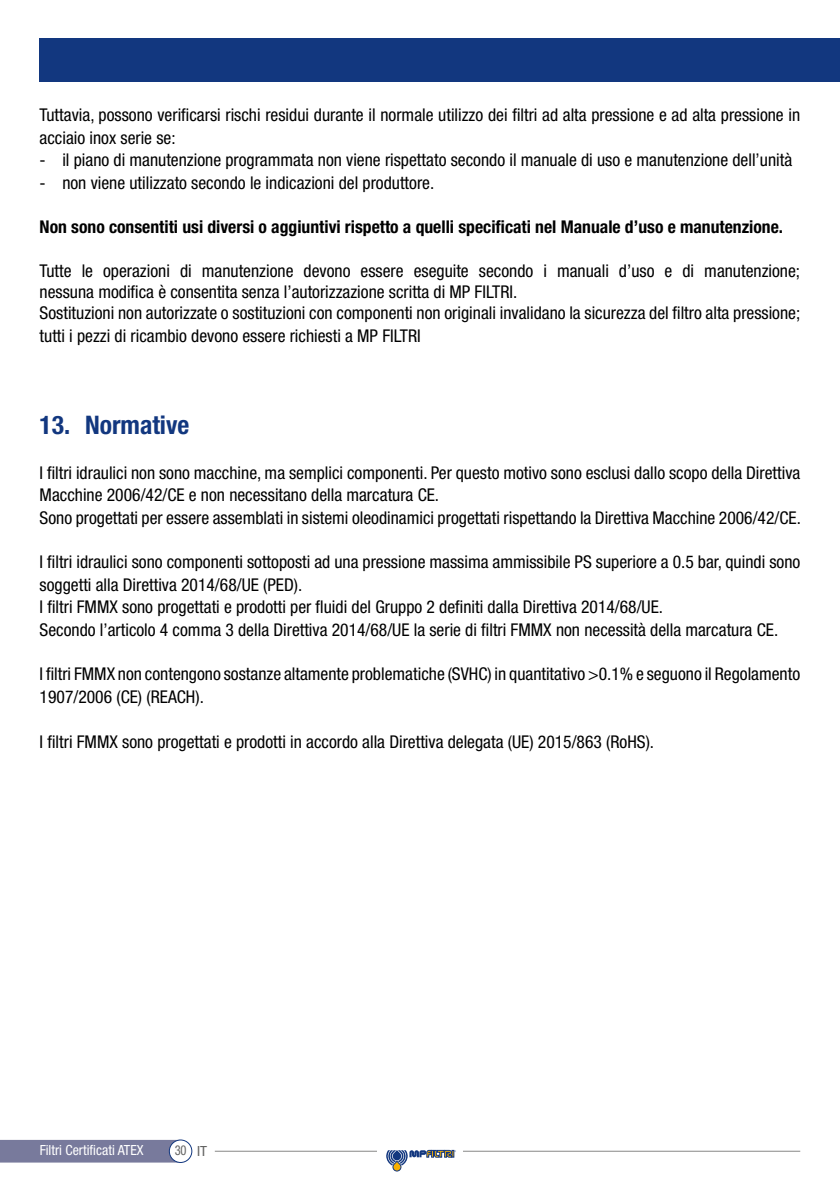
<style>
.page{position:relative;width:840px;height:1191px;background:#fff}
.page>*{position:absolute;margin:0;border:0;box-sizing:border-box;transform-origin:0 0}
.t1{font:700 condensed 25.6px "Helvetica Neue LT Std";color:#12377f}
.t2{font:condensed 17.6px/22.4px "Helvetica Neue LT Std";color:#000}
.t3{font:700 condensed 17.6px "Helvetica Neue LT Std";color:#000}
.t4{font:condensed 14px "Helvetica Neue LT Std";color:#fff}
.t5{font:condensed 13.6px "Helvetica Neue LT Std";color:#636362;scale:.92 1}
.s1{font-size:14px}
</style>
<div class="page">
<div style="left:40px;top:38px;width:799px;height:44px;background:#12377f"></div>
<div style="left:0;top:1139px;width:186px;height:23px;background:#787a9c"></div>
<div style="left:169px;top:1140px;width:23px;height:22px;background:#fff;border-radius:50%"></div>
<div style="left:169px;top:1139px;width:23px;height:23px;border:1px solid #12377f;border-radius:50%"></div>
<hr style="left:215px;top:1150px;width:584px;height:1px;background:#878786">
<div style="left:377px;top:1147px;width:85px;height:8px;background:#fff"></div>
<svg style="left:386px;top:1150px;width:70px;height:21px"></svg>
<p class="t2" style="left:40px;top:104px;width:761px">Tuttavia, possono verificarsi rischi residui durante il normale utilizzo dei filtri ad alta pressione e ad alta pressione in acciaio inox serie se:</p>
<p class="t2" style="left:40px;top:149px;width:753px">- il piano di manutenzione programmata non viene rispettato secondo il manuale di uso e manutenzione dell’unità</p>
<p class="t2" style="left:40px;top:171px;width:396px">- non viene utilizzato secondo le indicazioni del produttore.</p>
<p class="t3" style="left:40px;top:216px;width:744px">Non sono consentiti usi diversi o aggiuntivi rispetto a quelli specificati nel Manuale d’uso e manutenzione.</p>
<p class="t2" style="left:40px;top:260px;width:761px;line-height:21.2px">Tutte le operazioni di manutenzione devono essere eseguite secondo i manuali d’uso e di manutenzione; nessuna modifica è consentita senza l’autorizzazione scritta di MP FILTRI.<br>Sostituzioni non autorizzate o sostituzioni con componenti non originali invalidano la sicurezza del filtro alta pressione;</p>
<p class="t2" style="left:40px;top:325px;width:382px">tutti i pezzi di ricambio devono essere richiesti a MP FILTRI</p>
<h1 class="t1" style="left:40px;top:409px;width:151px">13. Normative</h1>
<p class="t2" style="left:40px;top:461px;width:762px">I filtri idraulici non sono macchine, ma semplici componenti. Per questo motivo sono esclusi dallo scopo della Direttiva<br>Macchine 2006/42/CE e non necessitano della marcatura CE.<br>Sono progettati per essere assemblati in sistemi oleodinamici progettati rispettando la Direttiva Macchine 2006/42/CE.</p>
<p class="t2" style="left:40px;top:551px;width:761px">I filtri idraulici sono componenti sottoposti ad una pressione massima ammissibile PS superiore a 0.5 bar, quindi sono soggetti alla Direttiva 2014/68/UE (PED).<br>I filtri FMMX sono progettati e prodotti per fluidi del Gruppo 2 definiti dalla Direttiva 2014/68/UE.<br>Secondo l’articolo 4 comma 3 della Direttiva 2014/68/UE la serie di filtri FMMX non necessità della marcatura CE.</p>
<p class="t2" style="left:40px;top:663px;width:761px">I filtri FMMX non contengono sostanze altamente problematiche (SVHC) in quantitativo &gt;0.1% e seguono il Regolamento<br>1907/2006 (CE) (REACH).</p>
<p class="t2" style="left:40px;top:730px;width:615px">I filtri FMMX sono progettati e prodotti in accordo alla Direttiva delegata (UE) 2015/863 (RoHS).</p>
<p class="t4" style="left:40px;top:1142px;width:105px">Filtri Certificati ATEX</p>
<p class="t5" style="left:174px;top:1142px;width:37px">30 <span class="s1">IT</span></p>
</div>
